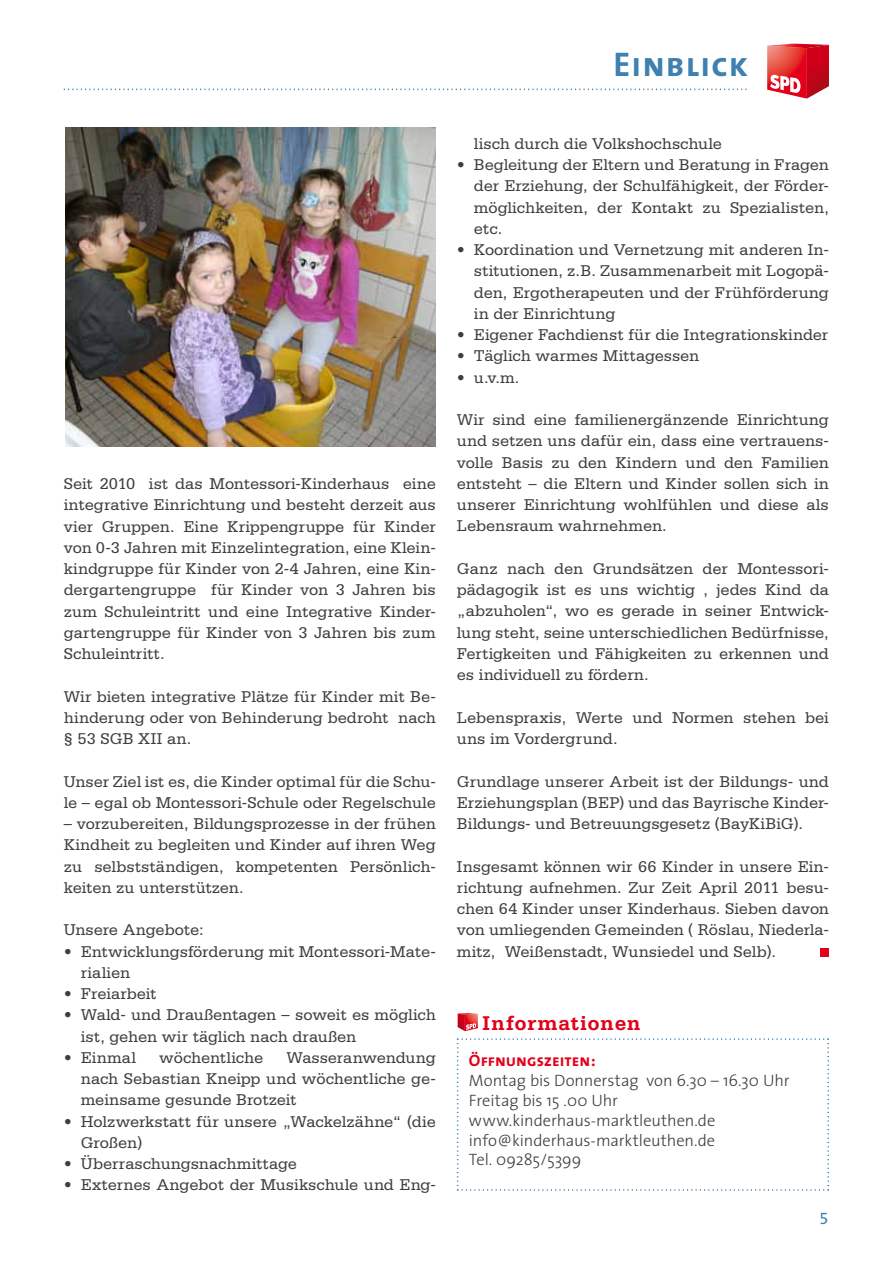
<style>
.page{position:relative;width:893px;height:1263px;background:#fff}
.page>*{position:absolute;margin:0;border:0;box-sizing:border-box;transform-origin:0 0}
.t1{font:34.35px "The Sans Bold Caps";letter-spacing:.03em;color:#3e80b0}
.t2{font:700 21px "Serifa Std";letter-spacing:.035em;color:#e2001a}
.t3{font:16.5px/21.3px "Serifa Std";letter-spacing:-.005em;color:#3e3d40;text-align:justify}
.t4{font:300 16.5px/19.8px "The Sans";letter-spacing:-.005em;color:#3e3d40}
.t5{font:16.5px "The Sans Bold Caps";color:#e2001a}
.t6{font:16.5px "The Sans Expert";color:#3e80b0}
</style>
<div class="page">
<svg style="left:767px;top:44px;width:62px;height:55px"></svg>
<svg style="left:64px;top:89px;width:682px;height:1px"></svg>
<img style="left:66px;top:128px;width:370px;height:318px">
<div style="left:820px;top:948px;width:9px;height:9px;background:#e2001a"></div>
<svg style="left:458px;top:1013px;width:20px;height:18px"></svg>
<svg style="left:456px;top:1038px;width:373px;height:153px"></svg>
<h1 class="t1" style="left:613px;top:36px;width:136px">Einblick</h1>
<p class="t3" style="left:64px;top:473px;width:374px">Seit 2010 ist das Montessori-Kinderhaus eine integrative Einrichtung und besteht derzeit aus vier Gruppen. Eine Krippengruppe für Kinder von 0-3 Jahren mit Einzelintegration, eine Klein&shy;kindgruppe für Kinder von 2-4 Jahren, eine Kin&shy;dergartengruppe für Kinder von 3 Jahren bis zum Schuleintritt und eine Integrative Kinder&shy;gartengruppe für Kinder von 3 Jahren bis zum Schuleintritt.</p>
<p class="t3" style="left:64px;top:686px;width:374px">Wir bieten integrative Plätze für Kinder mit Be&shy;hinderung oder von Behinderung bedroht nach § 53 SGB XII an.</p>
<p class="t3" style="left:64px;top:771px;width:374px">Unser Ziel ist es, die Kinder optimal für die Schu&shy;le – egal ob Montessori-Schule oder Regelschule</p>
<p class="t3" style="left:64px;top:813px;width:374px">– vorzubereiten, Bildungsprozesse in der frühen Kindheit zu begleiten und Kinder auf ihren Weg zu selbstständigen, kompetenten Persönlich&shy;keiten zu unterstützen.</p>
<p class="t3" style="left:64px;top:919px;width:141px">Unsere Angebote:</p>
<p class="t3" style="left:81px;top:941px;width:357px;text-indent:-17px">• Entwicklungsförderung mit Montessori-Mate&shy;rialien</p>
<p class="t3" style="left:64px;top:983px;width:94px">• Freiarbeit</p>
<p class="t3" style="left:81px;top:1004px;width:356px;text-indent:-17px">• Wald- und Draußentagen – soweit es möglich ist, gehen wir täglich nach draußen</p>
<p class="t3" style="left:64px;top:1047px;width:74px">• Einmal</p>
<p class="t3" style="left:159px;top:1047px;width:105px">wöchentliche</p>
<p class="t3" style="left:81px;top:1047px;width:357px;text-indent:206px">Wasseranwendung nach Sebastian Kneipp und wöchentliche ge&shy;meinsame gesunde Brotzeit</p>
<p class="t3" style="left:81px;top:1111px;width:357px;text-indent:-17px">• Holzwerkstatt für unsere „Wackelzähne“ (die<br>Großen)</p>
<p class="t3" style="left:64px;top:1153px;width:235px">• Überraschungsnachmittage</p>
<p class="t3" style="left:64px;top:1174px;width:374px">• Externes Angebot der Musikschule und Eng-</p>
<p class="t3" style="left:474px;top:133px;width:250px">lisch durch die Volkshochschule</p>
<p class="t3" style="left:474px;top:154px;width:357px;text-indent:-17px">• Begleitung der Eltern und Beratung in Fragen der Erziehung, der Schulfähigkeit, der Förder&shy;möglichkeiten, der Kontakt zu Spezialisten, etc.</p>
<p class="t3" style="left:474px;top:239px;width:357px;text-indent:-17px">• Koordination und Vernetzung mit anderen In&shy;stitutionen, z.B. Zusammenarbeit mit Logopä&shy;den, Ergotherapeuten und der Frühförderung in der Einrichtung</p>
<p class="t3" style="left:457px;top:324px;width:373px">• Eigener Fachdienst für die Integrationskinder</p>
<p class="t3" style="left:457px;top:345px;width:244px">• Täglich warmes Mittagessen</p>
<p class="t3" style="left:457px;top:367px;width:64px">• u.v.m.</p>
<p class="t3" style="left:457px;top:409px;width:374px">Wir sind eine familienergänzende Einrichtung und setzen uns dafür ein, dass eine vertrauens&shy;volle Basis zu den Kindern und den Familien entsteht – die Eltern und Kinder sollen sich in unserer Einrichtung wohlfühlen und diese als Lebensraum wahrnehmen.</p>
<p class="t3" style="left:457px;top:558px;width:374px">Ganz nach den Grundsätzen der Montessori&shy;pädagogik ist es uns wichtig , jedes Kind da „abzuholen“, wo es gerade in seiner Entwick&shy;lung steht, seine unterschiedlichen Bedürfnisse, Fertigkeiten und Fähigkeiten zu erkennen und es individuell zu fördern.</p>
<p class="t3" style="left:457px;top:707px;width:373px">Lebenspraxis, Werte und Normen stehen bei uns im Vordergrund.</p>
<p class="t3" style="left:457px;top:771px;width:374px">Grundlage unserer Arbeit ist der Bildungs- und Erziehungsplan (BEP) und das Bayrische Kinder-Bildungs- und Betreuungsgesetz (BayKiBiG).</p>
<p class="t3" style="left:457px;top:856px;width:374px">Insgesamt können wir 66 Kinder in unsere Ein&shy;richtung aufnehmen. Zur Zeit April 2011 besu&shy;chen 64 Kinder unser Kinderhaus. Sieben davon von umliegenden Gemeinden ( Röslau, Niederla&shy;mitz, Weißenstadt, Wunsiedel und Selb).</p>
<p class="t2" style="left:482px;top:1011px;width:160px">Informationen</p>
<p class="t5" style="left:469px;top:1047px;width:128px">Öffnungszeiten:</p>
<p class="t4" style="left:469px;top:1070px;width:322px">Montag bis Donnerstag von 6.30 – 16.30 Uhr<br>Freitag bis 15 .00 Uhr www.kinderhaus-marktleuthen.de info@kinderhaus-marktleuthen.de<br>Tel. 09285/5399</p>
<p class="t6" style="left:820px;top:1205px;width:11px">5</p>
</div>
